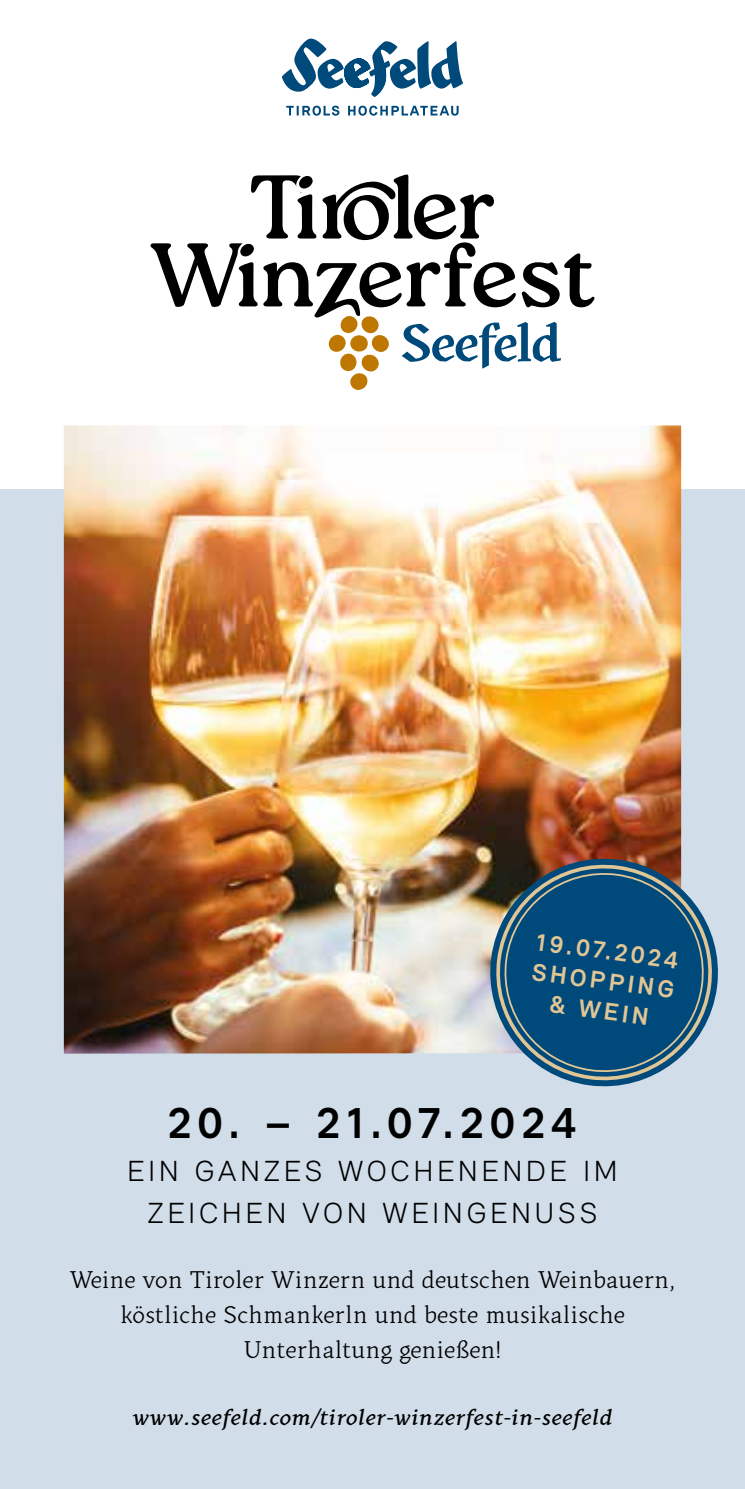
<style>
.page{position:relative;width:745px;height:1489px;background:#fff}
.page>*{position:absolute;margin:0;border:0;box-sizing:border-box;transform-origin:0 0}
.t1{font:700 45px "Relevant";letter-spacing:.135em;color:#000}
.t2{font:300 30px/42.5px "Relevant";letter-spacing:.135em;color:#000;text-align:center}
.t3{font:25px/35px "Kitsch Text";color:#000;text-align:center}
.t4{font:700 25px/30px "Relevant";color:#e1c695;text-align:center}
.t5{font:italic 500 22.5px "Kitsch Text";letter-spacing:.03em;color:#000}
</style>
<div class="page">
<svg style="left:150px;top:174px;width:444px;height:216px"></svg>
<div style="left:0;top:489px;width:744px;height:999px;background:#d1dde9"></div>
<img style="left:64px;top:425px;width:616px;height:628px">
<svg style="left:286px;top:106px;width:172px;height:10px"></svg>
<svg style="left:282px;top:38px;width:181px;height:59px"></svg>
<svg style="left:482px;top:851px;width:200px;height:236px"></svg>
<img style="left:487px;top:855px;width:231px;height:230px">
<svg style="left:497px;top:865px;width:213px;height:212px;background:#275e82"></svg>
<p class="t4" style="left:537px;top:925px;width:145px;rotate:8deg">19.07.2024<br>SHOPPING &amp; WEIN</p>
<h1 class="t1" style="left:168px;top:1096px;width:410px">20. – 21.07.2024</h1>
<p class="t2" style="left:127px;top:1148px;width:491px">EIN GANZES WOCHENENDE IM<br>ZEICHEN VON WEINGENUSS</p>
<p class="t3" style="left:70px;top:1261px;width:606px">Weine von Tiroler Winzern und deutschen Weinbauern, köstliche Schmankerln und beste musikalische<br>Unterhaltung genießen!</p>
<p class="t5" style="left:132px;top:1402px;width:481px">www.seefeld.com/tiroler-winzerfest-in-seefeld</p>
</div>
